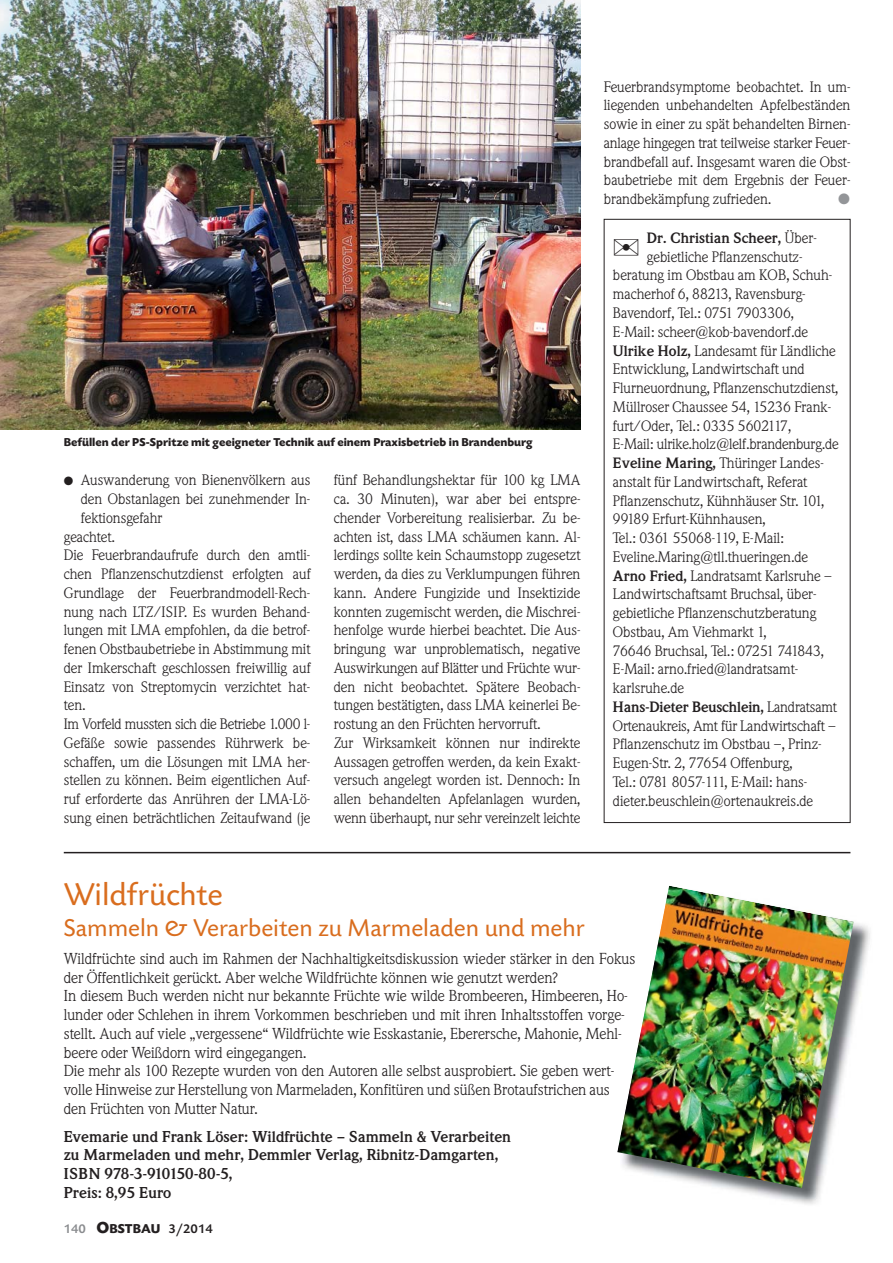
<style>
.page{position:relative;width:893px;height:1263px;background:#fff}
.page>*{position:absolute;margin:0;border:0;box-sizing:border-box;transform-origin:0 0}
.t1{font:33px "Today SB";color:#d96d1e}
.t2{font:25.5px "Today SB";color:#d96d1e}
.t3{font:15.75px/18.8px "Weidemann BQ";color:#231f20}
.t4{font:700 15.75px/18.8px "Weidemann BQ";color:#231f20}
.t5{font:15px/18.8px "Weidemann BQ";color:#231f20;text-align:justify}
.t6{font:700 15px "Weidemann BQ";letter-spacing:-.01em;color:#231f20}
.t7{font:15px "Weidemann BQ";letter-spacing:-.02em;color:#231f20}
.t8{font:15px "Zapf Dingbats ITC";color:#939598}
.t9{font:700 13.5px "Today SB";letter-spacing:.01em;color:#231f20}
.t10{font:700 12px "Today SB";color:#231f20}
.s1{font-weight:400}
.s2{font-weight:700}
.s3{font-weight:500;color:#898b8e}
.s4{font-size:16.8px}
.s5{font-weight:500}
</style>
<div class="page">
<img style="left:0;top:0;width:580px;height:430px">
<img style="left:725px;top:923px;width:145px;height:281px">
<img style="left:617px;top:886px;width:237px;height:302px">
<hr style="left:64px;top:852px;width:786px;height:1px;background:#231f20">
<p class="t10" style="left:64px;top:438px;width:470px">Befüllen der PS-Spritze mit geeigneter Technik auf einem Praxisbetrieb in Brandenburg</p>
<p class="t5" style="left:64px;top:472px;width:248px">● Auswanderung von Bienenvölkern aus</p>
<p class="t5" style="left:81px;top:491px;width:231px">den Obstanlagen bei zunehmender In-</p>
<p class="t5" style="left:81px;top:510px;width:83px">fektionsgefahr</p>
<p class="t5" style="left:64px;top:528px;width:53px">geachtet.</p>
<p class="t5" style="left:64px;top:547px;width:248px">Die Feuerbrandaufrufe durch den amtli-</p>
<p class="t5" style="left:64px;top:566px;width:248px">chen Pflanzenschutzdienst erfolgten auf</p>
<p class="t5" style="left:64px;top:585px;width:248px">Grundlage der Feuerbrandmodell-Rech-</p>
<p class="t5" style="left:64px;top:603px;width:248px">nung nach LTZ/ISIP. Es wurden Behand-</p>
<p class="t5" style="left:64px;top:622px;width:248px">lungen mit LMA empfohlen, da die betrof-</p>
<p class="t5" style="left:64px;top:641px;width:248px">fenen Obstbaubetriebe in Abstimmung mit</p>
<p class="t5" style="left:64px;top:660px;width:248px">der Imkerschaft geschlossen freiwillig auf</p>
<p class="t5" style="left:64px;top:678px;width:248px">Einsatz von Streptomycin verzichtet hat-</p>
<p class="t5" style="left:64px;top:697px;width:23px">ten.</p>
<p class="t7" style="left:64px;top:718px;width:248px">Im Vorfeld mussten sich die Betriebe 1.000 l-</p>
<p class="t5" style="left:64px;top:735px;width:248px">Gefäße sowie passendes Rührwerk be-</p>
<p class="t5" style="left:64px;top:753px;width:248px">schaffen, um die Lösungen mit LMA her-</p>
<p class="t5" style="left:64px;top:772px;width:248px">stellen zu können. Beim eigentlichen Auf-</p>
<p class="t5" style="left:64px;top:791px;width:248px">ruf erforderte das Anrühren der LMA-Lö-</p>
<p class="t5" style="left:64px;top:810px;width:248px">sung einen beträchtlichen Zeitaufwand (je</p>
<p class="t5" style="left:334px;top:472px;width:248px;text-align:left">fünf Behandlungshektar für 100 kg LMA ca. 30 Minuten), war aber bei entspre&shy;chender Vorbereitung realisierbar. Zu be&shy;achten ist, dass LMA schäumen kann. Al&shy;lerdings sollte kein Schaumstopp zugesetzt werden, da dies zu Verklumpungen führen kann. Andere Fungizide und Insektizide konnten zugemischt werden, die Mischrei&shy;henfolge wurde hierbei beachtet. Die Aus&shy;bringung war unproblematisch, negative Auswirkungen auf Blätter und Früchte wur&shy;den nicht beobachtet. Spätere Beobach&shy;tungen bestätigten, dass LMA keinerlei Be&shy;rostung an den Früchten hervorruft.<br>Zur Wirksamkeit können nur indirekte Aussagen getroffen werden, da kein Exakt&shy;versuch angelegt worden ist. Dennoch: In allen behandelten Apfelanlagen wurden, wenn überhaupt, nur sehr vereinzelt leichte</p>
<p class="t5" style="left:604px;top:78px;width:248px">Feuerbrandsymptome beobachtet. In um&shy;liegenden unbehandelten Apfelbeständen sowie in einer zu spät behandelten Birnen&shy;anlage hingegen trat teilweise starker Feuer&shy;brandbefall auf. Insgesamt waren die Obst&shy;baubetriebe mit dem Ergebnis der Feuer&shy;brandbekämpfung zufrieden.</p>
<p class="t8" style="left:838px;top:192px;width:13px">●</p>
<p class="t6" style="left:647px;top:232px;width:171px">Dr. Christian Scheer, <span class="s1">Über-</span></p>
<p class="t5" style="left:647px;top:249px;width:157px">gebietliche Pflanzenschutz-</p>
<p class="t5" style="left:613px;top:267px;width:221px">beratung im Obstbau am KOB, Schuh-</p>
<p class="t5" style="left:613px;top:286px;width:194px">macherhof 6, 88213, Ravensburg-</p>
<p class="t5" style="left:613px;top:305px;width:183px">Bavendorf, Tel.: 0751 7903306,</p>
<p class="t5" style="left:613px;top:324px;width:197px">E-Mail: scheer@kob-bavendorf.de</p>
<p class="t5" style="left:613px;top:342px;width:224px"><span class="s2">Ulrike Holz,</span> Landesamt für Ländliche</p>
<p class="t5" style="left:613px;top:361px;width:193px">Entwicklung, Landwirtschaft und</p>
<p class="t5" style="left:613px;top:380px;width:227px">Flurneuordnung, Pflanzenschutzdienst,</p>
<p class="t5" style="left:613px;top:399px;width:220px">Müllroser Chaussee 54, 15236 Frank-</p>
<p class="t5" style="left:613px;top:417px;width:180px">furt/Oder, Tel.: 0335 5602117,</p>
<p class="t5" style="left:613px;top:436px;width:227px">E-Mail: ulrike.holz@lelf.brandenburg.de</p>
<p class="t5" style="left:613px;top:455px;width:212px"><span class="s2">Eveline Maring,</span> Thüringer Landes-</p>
<p class="t5" style="left:613px;top:474px;width:196px">anstalt für Landwirtschaft, Referat</p>
<p class="t5" style="left:613px;top:492px;width:213px">Pflanzenschutz, Kühnhäuser Str. 101,</p>
<p class="t5" style="left:613px;top:511px;width:154px">99189 Erfurt-Kühnhausen,</p>
<p class="t5" style="left:613px;top:530px;width:173px">Tel.: 0361 55068-119, E-Mail:</p>
<p class="t5" style="left:613px;top:549px;width:197px">Eveline.Maring@tll.thueringen.de</p>
<p class="t5" style="left:613px;top:567px;width:221px"><span class="s2">Arno Fried,</span> Landratsamt Karlsruhe –</p>
<p class="t5" style="left:613px;top:586px;width:205px">Landwirtschaftsamt Bruchsal, über-</p>
<p class="t5" style="left:613px;top:605px;width:205px">gebietliche Pflanzenschutzberatung</p>
<p class="t5" style="left:613px;top:624px;width:155px">Obstbau, Am Viehmarkt 1,</p>
<p class="t5" style="left:613px;top:642px;width:213px">76646 Bruchsal, Tel.: 07251 741843,</p>
<p class="t5" style="left:613px;top:661px;width:187px">E-Mail: arno.fried@landratsamt-</p>
<p class="t5" style="left:613px;top:680px;width:73px">karlsruhe.de</p>
<p class="t6" style="left:613px;top:701px;width:225px">Hans-Dieter Beuschlein, <span class="s1">Landratsamt</span></p>
<p class="t5" style="left:613px;top:717px;width:224px">Ortenaukreis, Amt für Landwirtschaft –</p>
<p class="t5" style="left:613px;top:736px;width:210px">Pflanzenschutz im Obstbau –, Prinz-</p>
<p class="t5" style="left:613px;top:755px;width:181px">Eugen-Str. 2, 77654 Offenburg,</p>
<p class="t5" style="left:613px;top:774px;width:196px">Tel.: 0781 8057-111, E-Mail: hans-</p>
<p class="t5" style="left:613px;top:792px;width:202px">dieter.beuschlein@ortenaukreis.de</p>
<h1 class="t1" style="left:64px;top:880px;width:161px">Wildfrüchte</h1>
<h2 class="t2" style="left:64px;top:917px;width:523px">Sammeln &amp; Verarbeiten zu Marmeladen und mehr</h2>
<p class="t3" style="left:64px;top:950px;width:573px">Wildfrüchte sind auch im Rahmen der Nachhaltigkeitsdiskussion wieder stärker in den Fokus der Öffentlichkeit gerückt. Aber welche Wildfrüchte können wie genutzt werden?<br>In diesem Buch werden nicht nur bekannte Früchte wie wilde Brombeeren, Himbeeren, Ho&shy;lunder oder Schlehen in ihrem Vorkommen beschrieben und mit ihren Inhaltsstoffen vorge&shy;stellt. Auch auf viele „vergessene“ Wildfrüchte wie Esskastanie, Eberersche, Mahonie, Mehl&shy;beere oder Weißdorn wird eingegangen.<br>Die mehr als 100 Rezepte wurden von den Autoren alle selbst ausprobiert. Sie geben wert&shy;volle Hinweise zur Herstellung von Marmeladen, Konfitüren und süßen Brotaufstrichen aus den Früchten von Mutter Natur.</p>
<p class="t4" style="left:64px;top:1128px;width:449px">Evemarie und Frank Löser: Wildfrüchte – Sammeln &amp; Verarbeiten zu Marmeladen und mehr, Demmler Verlag, Ribnitz-Damgarten, ISBN 978-3-910150-80-5,<br>Preis: 8,95 Euro</p>
<p class="t9" style="left:64px;top:1223px;width:151px"><span class="s3">140</span> <span class="s4">O</span>BSTBAU <span class="s5">3/2014</span></p>
</div>
